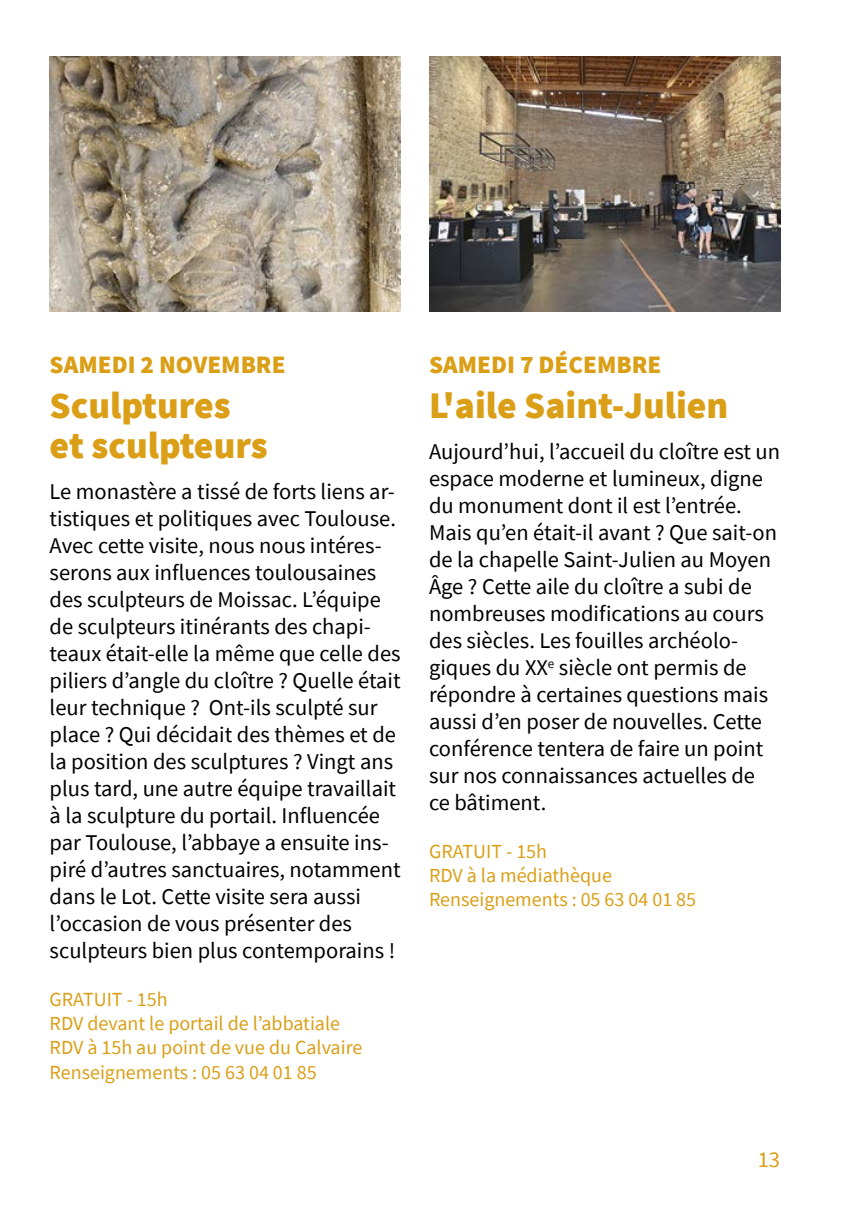
<style>
.page{position:relative;width:851px;height:1205px;background:#fff}
.page>*{position:absolute;margin:0;border:0;box-sizing:border-box;transform-origin:0 0}
.t1{font:900 37.5px/40px "Source Sans Pro";color:#da9f17}
.t2{font:900 25px "Source Sans Pro";color:#da9f17}
.t3{font:22.5px/27px "Source Sans Pro";color:#000}
.t4{font:22.5px "Source Sans Pro";color:#da9f17}
.t5{font:20px/24px "Source Sans Pro";color:#da9f17}
</style>
<div class="page">
<img style="left:50px;top:57px;width:350px;height:255px">
<img style="left:429px;top:57px;width:351px;height:255px">
<p class="t2" style="left:50px;top:347px;width:237px">SAMEDI 2 NOVEMBRE</p>
<h1 class="t1" style="left:50px;top:385px;width:219px">Sculptures et sculpteurs</h1>
<p class="t3" style="left:50px;top:478px;width:352px">Le monastère a tissé de forts liens ar&shy;tistiques et politiques avec Toulouse.<br>Avec cette visite, nous nous intéres&shy;serons aux influences toulousaines des sculpteurs de Moissac. L’équipe de sculpteurs itinérants des chapi&shy;teaux était-elle la même que celle des piliers d’angle du cloître ? Quelle était leur technique ? Ont-ils sculpté sur place ? Qui décidait des thèmes et de la position des sculptures ? Vingt ans plus tard, une autre équipe travaillait à la sculpture du portail. Influencée par Toulouse, l’abbaye a ensuite ins&shy;piré d’autres sanctuaires, notamment dans le Lot. Cette visite sera aussi l’occasion de vous présenter des sculpteurs bien plus contemporains !</p>
<p class="t5" style="left:50px;top:987px;width:314px">GRATUIT - 15h<br>RDV devant le portail de l’abbatiale<br>RDV à 15h au point de vue du Calvaire<br>Renseignements : 05 63 04 01 85</p>
<p class="t2" style="left:429px;top:347px;width:234px">SAMEDI 7 DÉCEMBRE</p>
<h1 class="t1" style="left:429px;top:385px;width:301px">L'aile Saint-Julien</h1>
<p class="t3" style="left:429px;top:438px;width:352px">Aujourd’hui, l’accueil du cloître est un espace moderne et lumineux, digne du monument dont il est l’entrée.<br>Mais qu’en était-il avant ? Que sait-on de la chapelle Saint-Julien au Moyen Âge ? Cette aile du cloître a subi de nombreuses modifications au cours des siècles. Les fouilles archéolo&shy;giques du XX<sup>e</sup> siècle ont permis de répondre à certaines questions mais aussi d’en poser de nouvelles. Cette conférence tentera de faire un point sur nos connaissances actuelles de ce bâtiment.</p>
<p class="t5" style="left:429px;top:839px;width:268px">GRATUIT - 15h<br>RDV à la médiathèque<br>Renseignements : 05 63 04 01 85</p>
<p class="t4" style="left:757px;top:1145px;width:24px">13</p>
</div>
